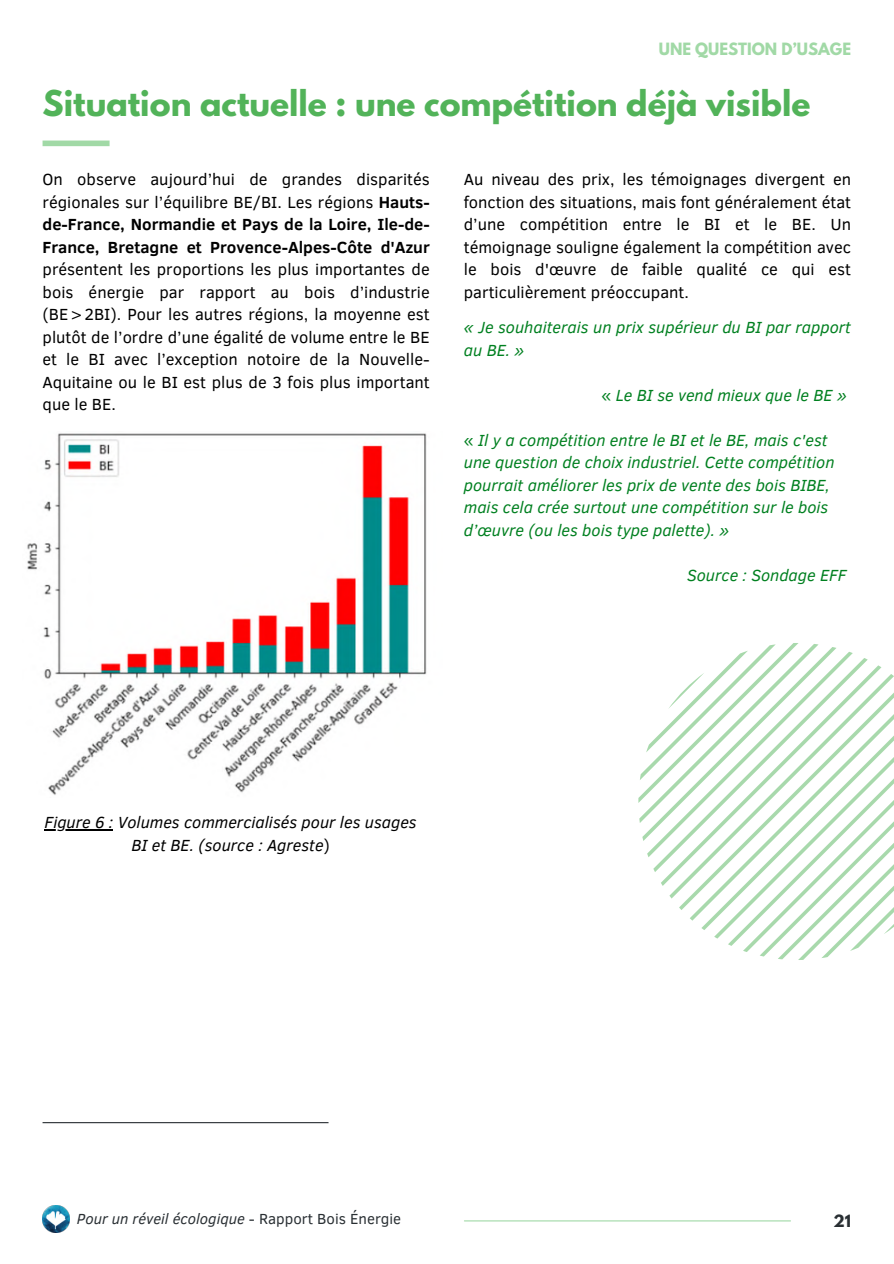
<style>
.page{position:relative;width:894px;height:1264px;background:#fff}
.page>*{position:absolute;margin:0;border:0;box-sizing:border-box;transform-origin:0 0}
.t1{font:700 31.5px "League Spartan";color:#52b359}
.t2{font:16.5px/22.5px "Clear Sans";color:#000;text-align:justify}
.t3{font:italic 16.5px/22.5px "Clear Sans";color:#008020}
.t4{font:italic 16.5px/22.5px "Clear Sans";color:#000;text-align:center}
.t5{font:italic 15px "Clear Sans";color:#292f33}
.t6{font:700 15px "League Spartan";color:#a1d9a6}
.t7{font:700 15px "League Spartan";color:#292f33}
.s1{font-weight:700}
.s2{font-style:normal}
</style>
<div class="page">
<img style="left:43px;top:1205px;width:27px;height:27px">
<hr style="left:464px;top:1220px;width:326px;height:1px;background:#a1d9a6">
<div style="left:43px;top:140px;width:66px;height:6px;background:#a1d9a6"></div>
<img style="left:27px;top:433px;width:400px;height:362px">
<hr style="left:45px;top:829px;width:68px;height:1px;background:#000">
<svg style="left:638px;top:643px;width:255px;height:317px"></svg>
<hr style="left:43px;top:1122px;width:285px;height:1px;background:#292f33">
<p class="t6" style="left:658px;top:41px;width:193px">UNE QUESTION D’USAGE</p>
<p class="t1" style="left:43px;top:88px;width:769px">Situation actuelle : une compétition déjà visible</p>
<p class="t2" style="left:43px;top:167px;width:388px">On observe aujourd’hui de grandes disparités régionales sur l’équilibre BE/BI. Les régions <span class="s1">Hauts&shy;de-France, Normandie et Pays de la Loire, Ile-de-France, Bretagne et Provence-Alpes-Côte d'Azur </span>présentent les proportions les plus importantes de bois énergie par rapport au bois d’industrie (BE&gt;2BI). Pour les autres régions, la moyenne est plutôt de l’ordre d’une égalité de volume entre le BE et le BI avec l’exception notoire de la Nouvelle-Aquitaine ou le BI est plus de 3 fois plus important que le BE.</p>
<p class="t2" style="left:463px;top:167px;width:388px">Au niveau des prix, les témoignages divergent en fonction des situations, mais font généralement état d’une compétition entre le BI et le BE. Un témoignage souligne également la compétition avec le bois d'œuvre de faible qualité ce qui est particulièrement préoccupant.</p>
<p class="t3" style="left:463px;top:315px;width:388px">« Je souhaiterais un prix supérieur du BI par rapport au BE. »</p>
<p class="t3" style="left:601px;top:383px;width:247px"><span class="s2">«</span> Le BI se vend mieux que le BE »</p>
<p class="t3" style="left:463px;top:428px;width:372px"><span class="s2">«</span> Il y a compétition entre le BI et le BE, mais c'est une question de choix industriel. Cette compétition pourrait améliorer les prix de vente des bois BIBE, mais cela crée surtout une compétition sur le bois d’œuvre (ou les bois type palette). »</p>
<p class="t3" style="left:687px;top:563px;width:161px">Source : Sondage EFF</p>
<p class="t4" style="left:45px;top:810px;width:373px">Figure 6 : Volumes commercialisés pour les usages<br>BI et BE. (source : Agreste<span class="s2">)</span></p>
<h1 class="t5" style="left:77px;top:1208px;width:325px">Pour un réveil écologique <span class="s2">- Rapport Bois Énergie</span></h1>
<p class="t7" style="left:833px;top:1213px;width:19px">21</p>
</div>
